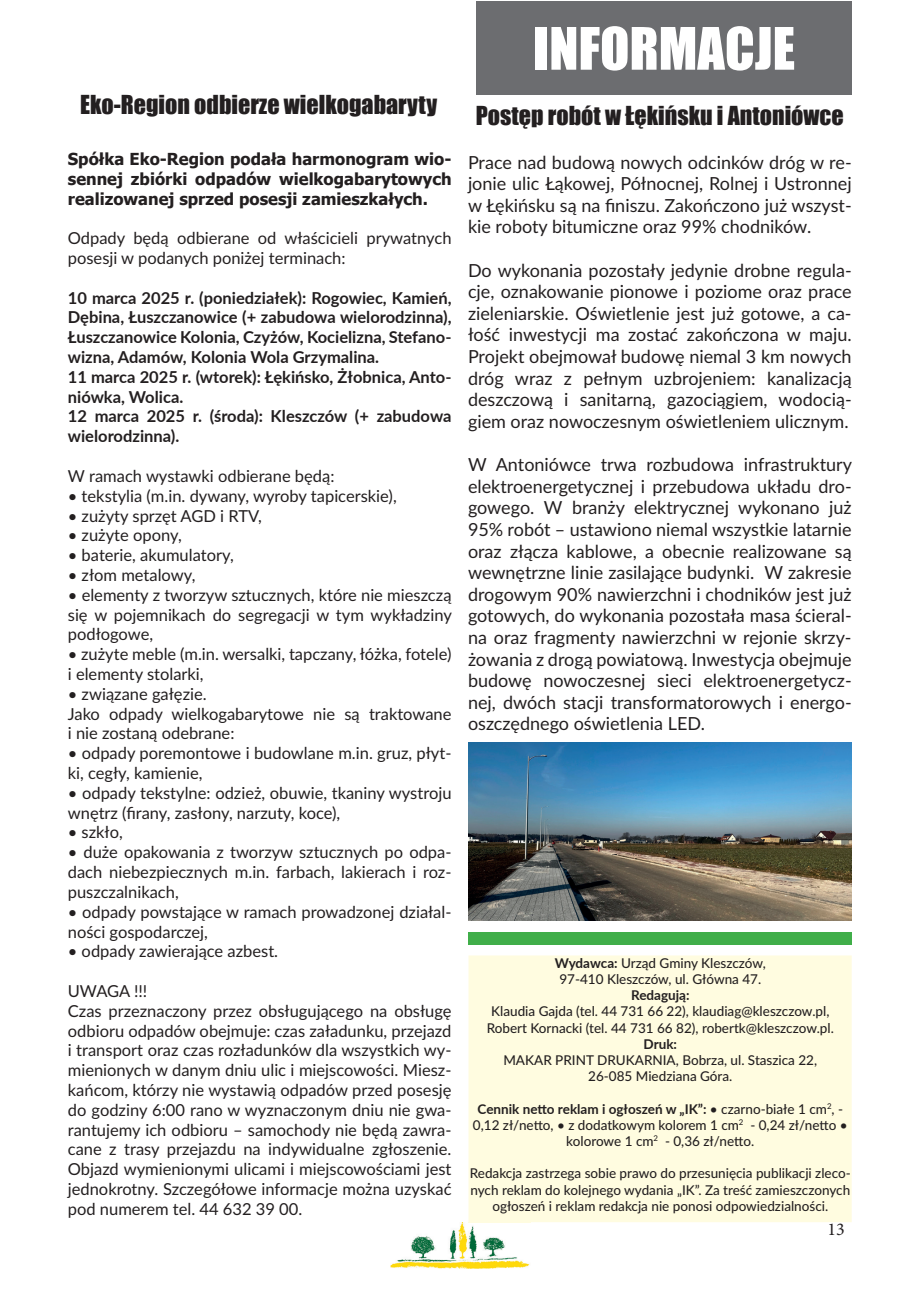
<style>
.page{position:relative;width:919px;height:1289px;background:#fff}
.page>*{position:absolute;margin:0;border:0;box-sizing:border-box;transform-origin:0 0}
.t1{font:54px "Impact";color:#fff}
.t2{font:24px "Impact";color:#231f20}
.t3{font:18px/21.6px "Lato";color:#231f20;text-align:justify}
.t4{font:18px "Minion Pro";color:#231f20}
.t5{font:16.5px/19.8px "Lato";color:#231f20}
.t6{font:700 16.5px/19.8px "Lato";color:#231f20}
.t7{font:700 16.5px/19.8px "Tahoma";color:#231f20;text-align:justify}
.t8{font:500 13.5px/16.2px "Lato";color:#231f20;text-align:center}
.t9{font:700 13.5px "Lato";color:#231f20}
.s1{font-weight:700}
</style>
<div class="page">
<div style="left:468px;top:955px;width:383px;height:267px;background:#fffce0"></div>
<img style="left:390px;top:1222px;width:140px;height:46px">
<div style="left:476px;top:1px;width:376px;height:94px;background:#6c6d70"></div>
<div style="left:468px;top:931px;width:384px;height:13px;background:#40ae49"></div>
<img style="left:468px;top:742px;width:383px;height:178px">
<h2 class="t2" style="left:80px;top:86px;width:358px">Eko-Region odbierze wielkogabaryty</h2>
<p class="t7" style="left:68px;top:150px;width:385px">Spółka Eko-Region podała harmonogram wio&shy;sennej zbiórki odpadów wielkogabarytowych realizowanej sprzed posesji zamieszkałych.</p>
<p class="t5" style="left:68px;top:227px;width:385px">Odpady będą odbierane od właścicieli prywatnych posesji w podanych poniżej terminach:</p>
<p class="t6" style="left:68px;top:287px;width:385px">10 marca 2025 r. (poniedziałek): Rogowiec, Kamień, Dębina, Łuszczanowice (+ zabudowa wielorodzinna), Łuszczanowice Kolonia, Czyżów, Kocielizna, Stefano&shy;wizna, Adamów, Kolonia Wola Grzymalina.<br>11 marca 2025 r. (wtorek): Łękińsko, Żłobnica, Anto&shy;niówka, Wolica.<br>12 marca 2025 r. (środa): Kleszczów (+ zabudowa wielorodzinna).</p>
<p class="t5" style="left:68px;top:465px;width:268px">W ramach wystawki odbierane będą:</p>
<p class="t5" style="left:68px;top:485px;width:330px">• tekstylia (m.in. dywany, wyroby tapicerskie),</p>
<p class="t5" style="left:68px;top:505px;width:195px">• zużyty sprzęt AGD i RTV,</p>
<p class="t5" style="left:68px;top:524px;width:115px">• zużyte opony,</p>
<p class="t5" style="left:68px;top:544px;width:167px">• baterie, akumulatory,</p>
<p class="t5" style="left:68px;top:564px;width:129px">• złom metalowy,</p>
<p class="t5" style="left:68px;top:584px;width:385px;text-align:justify">• elementy z tworzyw sztucznych, które nie mieszczą się w pojemnikach do segregacji w tym wykładziny podłogowe,</p>
<p class="t5" style="left:68px;top:643px;width:385px">• zużyte meble (m.in. wersalki, tapczany, łóżka, fotele) i elementy stolarki,</p>
<p class="t5" style="left:68px;top:683px;width:385px">• związane gałęzie.<br>Jako odpady wielkogabarytowe nie są traktowane i nie zostaną odebrane:</p>
<p class="t5" style="left:68px;top:742px;width:385px">• odpady poremontowe i budowlane m.in. gruz, płyt&shy;ki, cegły, kamienie,</p>
<p class="t5" style="left:68px;top:782px;width:385px">• odpady tekstylne: odzież, obuwie, tkaniny wystroju wnętrz (firany, zasłony, narzuty, koce),</p>
<p class="t5" style="left:68px;top:821px;width:56px">• szkło,</p>
<p class="t5" style="left:68px;top:841px;width:385px;text-align:justify">• duże opakowania z tworzyw sztucznych po odpa&shy;dach niebezpiecznych m.in. farbach, lakierach i roz&shy;puszczalnikach,</p>
<p class="t5" style="left:68px;top:901px;width:385px">• odpady powstające w ramach prowadzonej działal&shy;ności gospodarczej,</p>
<p class="t5" style="left:68px;top:940px;width:212px">• odpady zawierające azbest.</p>
<p class="t5" style="left:68px;top:980px;width:385px">UWAGA !!!<br>Czas przeznaczony przez obsługującego na obsługę odbioru odpadów obejmuje: czas załadunku, przejazd i transport oraz czas rozładunków dla wszystkich wy&shy;mienionych w danym dniu ulic i miejscowości. Miesz&shy;kańcom, którzy nie wystawią odpadów przed posesję do godziny 6:00 rano w wyznaczonym dniu nie gwa&shy;rantujemy ich odbioru – samochody nie będą zawra&shy;cane z trasy przejazdu na indywidualne zgłoszenie.<br>Objazd wymienionymi ulicami i miejscowościami jest jednokrotny. Szczegółowe informacje można uzyskać pod numerem tel. 44 632 39 00.</p>
<h1 class="t1" style="left:533px;top:7px;width:263px">INFORMACJE</h1>
<h2 class="t2" style="left:476px;top:97px;width:369px">Postęp robót w Łękińsku i Antoniówce</h2>
<p class="t3" style="left:468px;top:150px;width:385px">Prace nad budową nowych odcinków dróg w re&shy;jonie ulic Łąkowej, Północnej, Rolnej i Ustronnej w Łękińsku są na finiszu. Zakończono już wszyst&shy;kie roboty bitumiczne oraz 99% chodników.</p>
<p class="t3" style="left:468px;top:258px;width:385px">Do wykonania pozostały jedynie drobne regula&shy;cje, oznakowanie pionowe i poziome oraz prace zieleniarskie. Oświetlenie jest już gotowe, a ca&shy;łość inwestycji ma zostać zakończona w maju.<br>Projekt obejmował budowę niemal 3 km nowych dróg wraz z pełnym uzbrojeniem: kanalizacją deszczową i sanitarną, gazociągiem, wodocią&shy;giem oraz nowoczesnym oświetleniem ulicznym.</p>
<p class="t3" style="left:468px;top:453px;width:385px">W Antoniówce trwa rozbudowa infrastruktury elektroenergetycznej i przebudowa układu dro&shy;gowego. W branży elektrycznej wykonano już 95% robót – ustawiono niemal wszystkie latarnie oraz złącza kablowe, a obecnie realizowane są wewnętrzne linie zasilające budynki. W zakresie drogowym 90% nawierzchni i chodników jest już gotowych, do wykonania pozostała masa ścieral&shy;na oraz fragmenty nawierzchni w rejonie skrzy&shy;żowania z drogą powiatową. Inwestycja obejmuje budowę nowoczesnej sieci elektroenergetycz&shy;nej, dwóch stacji transformatorowych i energo&shy;oszczędnego oświetlenia LED.</p>
<p class="t8" style="left:554px;top:954px;width:213px"><span class="s1">Wydawca:</span> Urząd Gminy Kleszczów,<br>97-410 Kleszczów, ul. Główna 47.</p>
<p class="t9" style="left:631px;top:985px;width:60px">Redagują:</p>
<p class="t8" style="left:486px;top:1002px;width:348px">Klaudia Gajda (tel. 44 731 66 22), klaudiag@kleszczow.pl,<br>Robert Kornacki (tel. 44 731 66 82), robertk@kleszczow.pl.</p>
<p class="t9" style="left:643px;top:1033px;width:35px">Druk:</p>
<p class="t8" style="left:503px;top:1051px;width:315px">MAKAR PRINT DRUKARNIA, Bobrza, ul. Staszica 22,<br>26-085 Miedziana Góra.</p>
<p class="t8" style="left:473px;top:1099px;width:376px"><span class="s1">Cennik netto reklam i ogłoszeń w „IK”:</span> • czarno-białe 1 cm<sup>2</sup>, -<br>0,12 zł/netto, • z dodatkowym kolorem 1 cm<sup>2</sup> - 0,24 zł/netto • kolorowe 1 cm<sup>2</sup> - 0,36 zł/netto.</p>
<p class="t8" style="left:470px;top:1164px;width:382px">Redakcja zastrzega sobie prawo do przesunięcia publikacji zleco&shy;nych reklam do kolejnego wydania „IK”. Za treść zamieszczonych ogłoszeń i reklam redakcja nie ponosi odpowiedzialności.</p>
<p class="t4" style="left:827px;top:1217px;width:19px">13</p>
</div>
